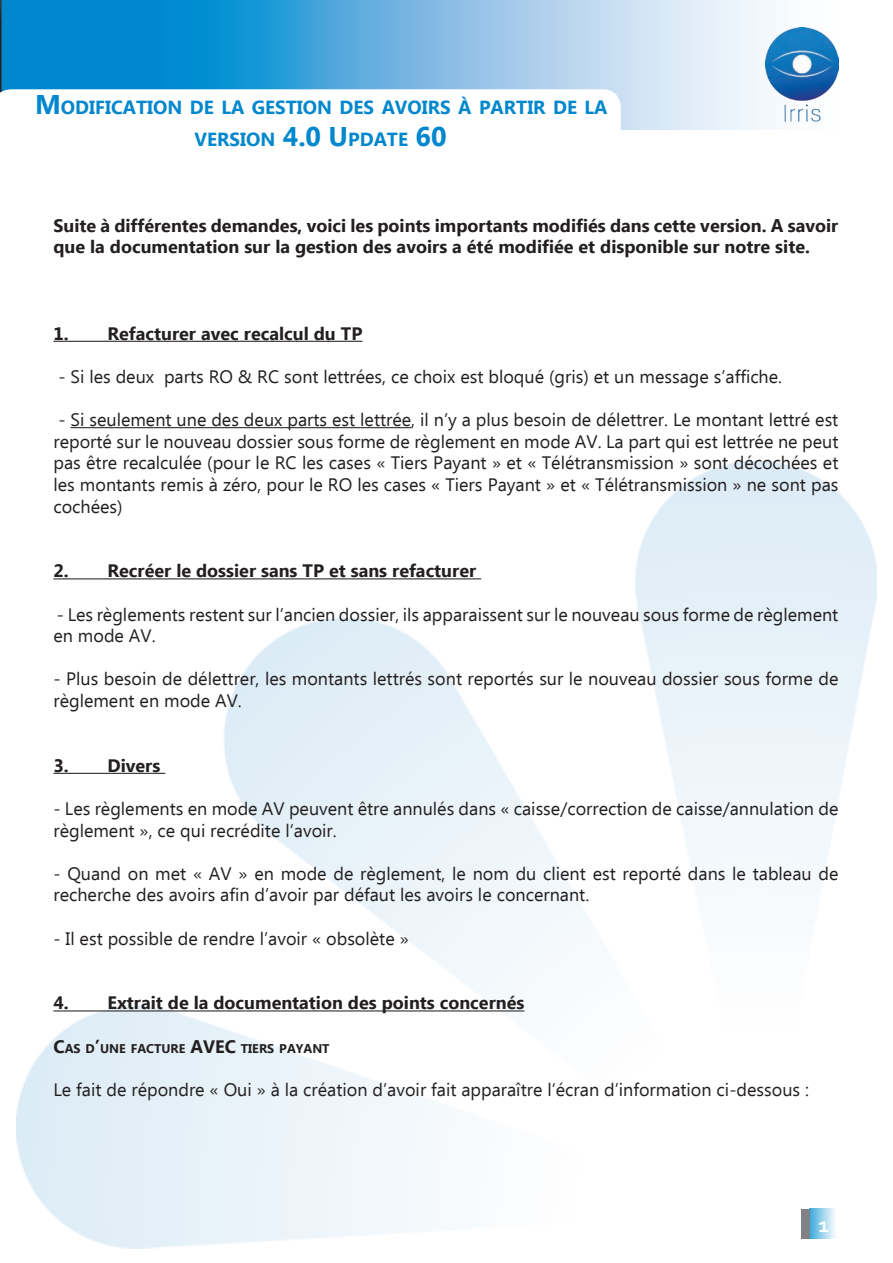
<style>
.page{position:relative;width:893px;height:1263px;background:#fff}
.page>*{position:absolute;margin:0;border:0;box-sizing:border-box;transform-origin:0 0}
.t1{font:700 22.5px "Corbel";color:#fff}
.t2{font:700 18.9px/32.4px "Ebrima";color:#0087cd;text-align:center}
.t3{font:18px/21.6px "Ebrima";color:#231f20}
.t4{font:700 18px/21.6px "Ebrima";color:#231f20}
.t5{font:700 12.6px "Ebrima";color:#231f20}
.s1{font-size:27px}
.s2{font-size:18px}
</style>
<div class="page">
<img style="left:16px;top:461px;width:861px;height:787px">
<hr style="left:53px;top:341px;width:309px;height:1px;background:#231f20">
<hr style="left:71px;top:427px;width:340px;height:1px;background:#231f20">
<hr style="left:53px;top:578px;width:428px;height:1px;background:#231f20">
<hr style="left:53px;top:773px;width:112px;height:1px;background:#231f20">
<hr style="left:53px;top:1010px;width:471px;height:1px;background:#231f20">
<svg style="left:0;top:0;width:774px;height:130px;background:#70b6e0"></svg>
<svg style="left:0;top:89px;width:621px;height:41px"></svg>
<img style="left:765px;top:27px;width:74px;height:98px">
<div style="left:809px;top:1209px;width:30px;height:30px;background:linear-gradient(to right,#3da9dc,#fff)"></div>
<div style="left:801px;top:1209px;width:8px;height:30px;background:#808285"></div>
<p class="t2" style="left:35px;top:92px;width:574px"><span class="s1">M</span>ODIFICATION DE LA GESTION DES AVOIRS À PARTIR DE LA<br>VERSION <span class="s1">4.0 U</span> PDATE <span class="s1">60</span></p>
<p class="t4" style="left:53px;top:215px;width:786px">Suite à différentes demandes, voici les points importants modifiés dans cette version. A savoir que la documentation sur la gestion des avoirs a été modifiée et disponible sur notre site.</p>
<p class="t4" style="left:53px;top:323px;width:310px">1. Refacturer avec recalcul du TP</p>
<p class="t3" style="left:58px;top:367px;width:725px">- Si les deux parts RO &amp; RC sont lettrées, ce choix est bloqué (gris) et un message s’affiche.</p>
<p class="t3" style="left:53px;top:410px;width:786px;text-align:justify">- Si seulement une des deux parts est lettrée, il n’y a plus besoin de délettrer. Le montant lettré est reporté sur le nouveau dossier sous forme de règlement en mode AV. La part qui est lettrée ne peut pas être recalculée (pour le RC les cases « Tiers Payant » et « Télétransmission » sont décochées et les montants remis à zéro, pour le RO les cases « Tiers Payant » et « Télétransmission » ne sont pas cochées)</p>
<p class="t4" style="left:53px;top:561px;width:424px">2. Recréer le dossier sans TP et sans refacturer</p>
<p class="t3" style="left:53px;top:604px;width:786px">- Les règlements restent sur l’ancien dossier, ils apparaissent sur le nouveau sous forme de règlement en mode AV.</p>
<p class="t3" style="left:53px;top:669px;width:786px">- Plus besoin de délettrer, les montants lettrés sont reportés sur le nouveau dossier sous forme de règlement en mode AV.</p>
<p class="t4" style="left:53px;top:755px;width:108px">3. Divers</p>
<p class="t3" style="left:53px;top:799px;width:786px">- Les règlements en mode AV peuvent être annulés dans « caisse/correction de caisse/annulation de règlement », ce qui recrédite l’avoir.</p>
<p class="t3" style="left:53px;top:864px;width:786px">- Quand on met « AV » en mode de règlement, le nom du client est reporté dans le tableau de recherche des avoirs afin d’avoir par défaut les avoirs le concernant.</p>
<p class="t3" style="left:53px;top:928px;width:357px">- Il est possible de rendre l’avoir « obsolète »</p>
<p class="t4" style="left:53px;top:993px;width:472px">4. Extrait de la documentation des points concernés</p>
<p class="t5" style="left:53px;top:1039px;width:278px"><span class="s2">C</span>AS D<span class="s2">’</span>UNE FACTURE <span class="s2">AVEC</span> TIERS PAYANT</p>
<p class="t3" style="left:53px;top:1080px;width:757px">Le fait de répondre « Oui » à la création d’avoir fait apparaître l’écran d’information ci-dessous :</p>
<p class="t1" style="left:818px;top:1211px;width:13px">1</p>
</div>
